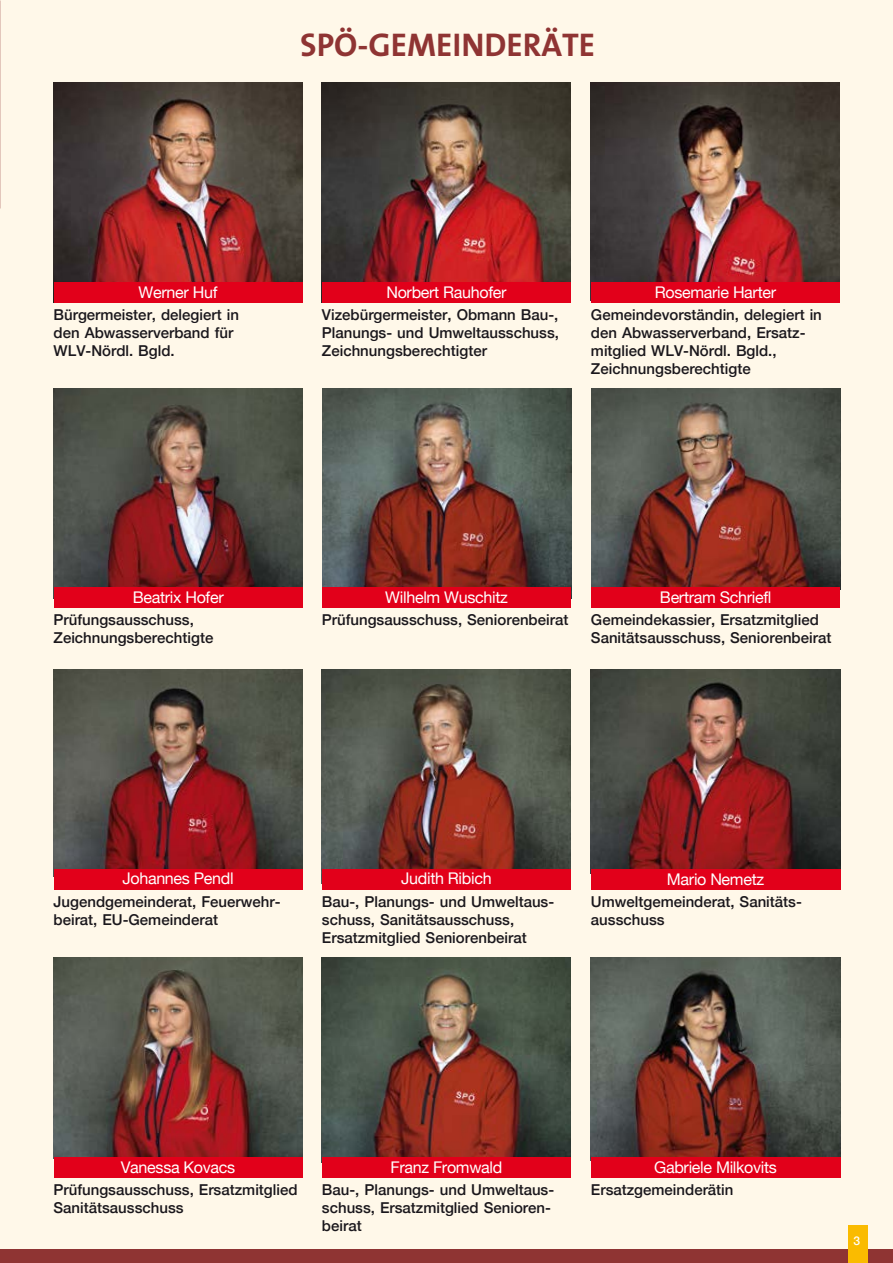
<style>
.page{position:relative;width:893px;height:1263px;background:#fff8e9}
.page>*{position:absolute;margin:0;border:0;box-sizing:border-box;transform-origin:0 0}
.t1{font:33px "The Sans Bold Caps";color:#8f3433}
.t2{font:16.05px "Helvetica Neue";letter-spacing:-.02em;color:#fff}
.t3{font:500 15px/17.9px "Helvetica Neue";color:#1a171c}
.t4{font:500 12px "Helvetica Neue";color:#fff}
</style>
<div class="page">
<div style="left:0;top:1250px;width:893px;height:13px;background:#8f3433"></div>
<img style="left:54px;top:958px;width:249px;height:199px">
<div style="left:54px;top:1157px;width:249px;height:21px;background:#e2001a"></div>
<img style="left:322px;top:958px;width:249px;height:199px">
<div style="left:322px;top:1157px;width:249px;height:21px;background:#e2001a"></div>
<img style="left:54px;top:670px;width:249px;height:199px">
<div style="left:54px;top:869px;width:249px;height:21px;background:#e2001a"></div>
<img style="left:591px;top:388px;width:249px;height:199px">
<div style="left:591px;top:587px;width:249px;height:21px;background:#e2001a"></div>
<img style="left:591px;top:670px;width:249px;height:199px">
<div style="left:591px;top:869px;width:249px;height:21px;background:#e2001a"></div>
<img style="left:591px;top:958px;width:249px;height:199px">
<div style="left:591px;top:1157px;width:249px;height:21px;background:#e2001a"></div>
<img style="left:322px;top:670px;width:249px;height:199px">
<div style="left:322px;top:869px;width:249px;height:21px;background:#e2001a"></div>
<img style="left:54px;top:83px;width:249px;height:199px">
<div style="left:54px;top:282px;width:249px;height:21px;background:#e2001a"></div>
<img style="left:322px;top:83px;width:249px;height:199px">
<div style="left:322px;top:282px;width:249px;height:21px;background:#e2001a"></div>
<img style="left:591px;top:83px;width:249px;height:199px">
<div style="left:591px;top:282px;width:249px;height:21px;background:#e2001a"></div>
<img style="left:322px;top:388px;width:249px;height:199px">
<div style="left:322px;top:587px;width:249px;height:21px;background:#e2001a"></div>
<img style="left:54px;top:388px;width:249px;height:199px">
<div style="left:54px;top:587px;width:249px;height:21px;background:#e2001a"></div>
<div style="left:848px;top:1225px;width:19px;height:38px;background:#fabb00"></div>
<h1 class="t1" style="left:300px;top:17px;width:297px">SPÖ-GEMEINDERÄTE</h1>
<p class="t2" style="left:139px;top:280px;width:80px">Werner Huf</p>
<p class="t2" style="left:386px;top:280px;width:122px">Norbert Rauhofer</p>
<p class="t2" style="left:655px;top:280px;width:123px">Rosemarie Harter</p>
<p class="t3" style="left:54px;top:305px;width:187px">Bürgermeister, delegiert in den Abwasserverband für<br>WLV-Nördl. Bgld.</p>
<p class="t3" style="left:322px;top:305px;width:239px;text-align:justify">Vizebürgermeister, Obmann Bau-, Planungs- und Umweltausschuss, Zeichnungsberechtigter</p>
<p class="t3" style="left:591px;top:305px;width:232px">Gemeindevorständin, delegiert in den Abwasserverband, Ersatz&shy;mitglied WLV-Nördl. Bgld.,<br>Zeichnungsberechtigte</p>
<p class="t2" style="left:660px;top:586px;width:113px">Bertram Schriefl</p>
<p class="t2" style="left:133px;top:586px;width:92px">Beatrix Hofer</p>
<p class="t3" style="left:54px;top:610px;width:161px">Prüfungsausschuss,<br>Zeichnungsberechtigte</p>
<p class="t3" style="left:591px;top:610px;width:242px">Gemeindekassier, Ersatzmitglied<br>Sanitätsausschuss, Seniorenbeirat</p>
<p class="t2" style="left:385px;top:586px;width:124px">Wilhelm Wuschitz</p>
<p class="t3" style="left:322px;top:610px;width:248px">Prüfungsausschuss, Seniorenbeirat</p>
<p class="t2" style="left:122px;top:867px;width:113px">Johannes Pendl</p>
<p class="t2" style="left:401px;top:867px;width:92px">Judith Ribich</p>
<p class="t2" style="left:667px;top:867px;width:99px">Mario Nemetz</p>
<p class="t3" style="left:54px;top:892px;width:229px">Jugendgemeinderat, Feuerwehr&shy;beirat, EU-Gemeinderat</p>
<p class="t3" style="left:322px;top:892px;width:234px">Bau-, Planungs- und Umweltaus&shy;schuss, Sanitätsausschuss,<br>Ersatzmitglied Seniorenbeirat</p>
<p class="t3" style="left:591px;top:892px;width:212px">Umweltgemeinderat, Sanitäts&shy;ausschuss</p>
<p class="t2" style="left:121px;top:1155px;width:116px">Vanessa Kovacs</p>
<p class="t2" style="left:391px;top:1155px;width:113px">Franz Fromwald</p>
<p class="t2" style="left:654px;top:1155px;width:124px">Gabriele Milkovits</p>
<p class="t3" style="left:54px;top:1179px;width:245px">Prüfungsausschuss, Ersatzmitglied<br>Sanitätsausschuss</p>
<p class="t3" style="left:322px;top:1179px;width:234px">Bau-, Planungs- und Umweltaus&shy;schuss, Ersatzmitglied Senioren&shy;beirat</p>
<p class="t3" style="left:591px;top:1179px;width:144px">Ersatzgemeinderätin</p>
<p class="t4" style="left:853px;top:1231px;width:8px">3</p>
</div>
